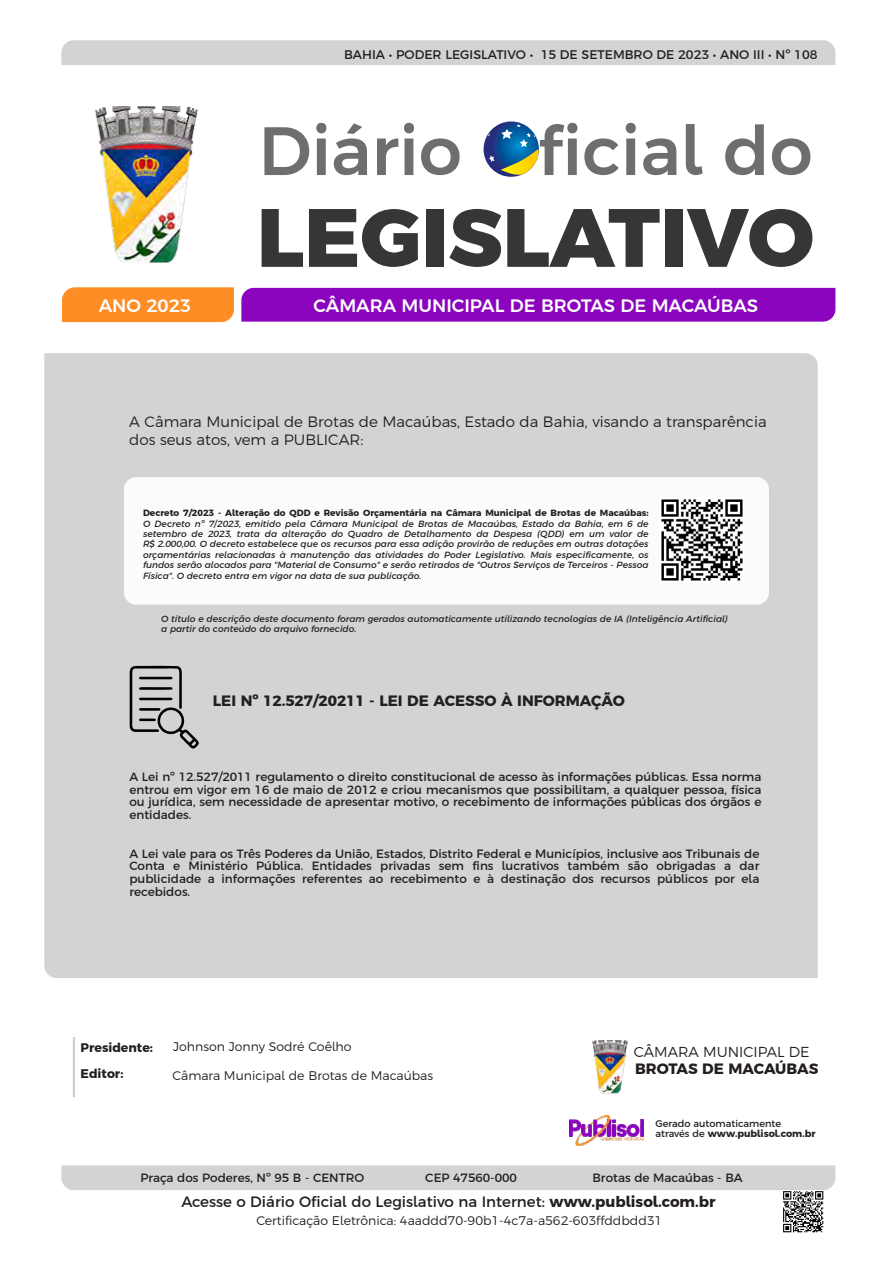
<style>
.page{position:relative;width:893px;height:1263px;background:#fff}
.page>*{position:absolute;margin:0;border:0;box-sizing:border-box;transform-origin:0 0}
.t1{font:800 82.5px "Argentum Sans";color:#383536}
.t2{font:500 68.25px "Argentum Sans";color:#6d6e70}
.t3{font:500 18px "Argentum Sans";color:#fff}
.t4{font:300 15px/17.2px "Argentum Sans";color:#231f20}
.t5{font:15px "Argentum Sans";color:#231f20}
.t6{font:700 15px "Argentum Sans";color:#231f20}
.t7{font:300 14.4px "Argentum Sans";color:#231f20}
.t8{font:300 12.45px "Argentum Sans";color:#231f20}
.t9{font:12.45px "Argentum Sans";color:#231f20}
.t10{font:700 12.45px/26.2px "Argentum Sans";color:#231f20}
.t11{font:12px/12.6px "Argentum Sans";color:#231f20;text-align:justify}
.t12{font:9.75px/10.2px "Argentum Sans";color:#231f20}
.t13{font:italic 9px/10.4px "Argentum Sans";color:#231f20;text-align:justify}
.t14{font:700 9px "Argentum Sans";color:#231f20}
.s1{font-weight:700}
</style>
<div class="page">
<div style="left:61px;top:40px;width:774px;height:25px;background:#d1d3d4"></div>
<div style="left:61px;top:1165px;width:774px;height:25px;background:#d1d3d4"></div>
<div style="left:44px;top:353px;width:774px;height:625px;background:#d1d3d4"></div>
<div style="left:73px;top:1037px;width:2px;height:60px;background:#a7a9ac;border:1px solid #ccc"></div>
<div style="left:124px;top:477px;width:645px;height:128px;background:#fbfbfb;border-radius:12px"></div>
<svg style="left:484px;top:121px;width:55px;height:56px"></svg>
<div style="left:241px;top:288px;width:594px;height:34px;background:#8b05be"></div>
<div style="left:62px;top:287px;width:172px;height:35px;background:#fe8d25"></div>
<img style="left:592px;top:1040px;width:36px;height:54px">
<img style="left:94px;top:107px;width:104px;height:156px">
<svg style="left:129px;top:665px;width:72px;height:84px;background:#a9abac"></svg>
<img style="left:569px;top:1115px;width:75px;height:30px">
<img style="left:661px;top:499px;width:82px;height:82px">
<img style="left:783px;top:1191px;width:41px;height:42px">
<h3 class="t9" style="left:344px;top:47px;width:475px">BAHIA • PODER LEGISLATIVO • 15 DE SETEMBRO DE 2023 • ANO III • Nº 108</h3>
<h2 class="t2" style="left:259px;top:109px;width:555px">Diário Oficial do</h2>
<h1 class="t1" style="left:257px;top:186px;width:559px">LEGISLATIVO</h1>
<h3 class="t3" style="left:99px;top:295px;width:94px">ANO 2023</h3>
<h3 class="t3" style="left:313px;top:295px;width:446px">CÂMARA MUNICIPAL DE BROTAS DE MACAÚBAS</h3>
<h3 class="t4" style="left:129px;top:413px;width:639px">A Câmara Municipal de Brotas de Macaúbas, Estado da Bahia, visando a transparência dos seus atos, vem a PUBLICAR:</h3>
<p class="t14" style="left:143px;top:508px;width:507px">Decreto 7/2023 - Alteração do QDD e Revisão Orçamentária na Câmara Municipal de Brotas de Macaúbas:</p>
<p class="t13" style="left:143px;top:519px;width:507px">O Decreto nº 7/2023, emitido pela Câmara Municipal de Brotas de Macaúbas, Estado da Bahia, em 6 de setembro de 2023, trata da alteração do Quadro de Detalhamento da Despesa (QDD) em um valor de R$ 2.000,00. O decreto estabelece que os recursos para essa adição provirão de reduções em outras dotações orçamentárias relacionadas à manutenção das atividades do Poder Legislativo. Mais especificamente, os fundos serão alocados para "Material de Consumo" e serão retirados de "Outros Serviços de Terceiros - Pessoa Física". O decreto entra em vigor na data de sua publicação.</p>
<p class="t13" style="left:161px;top:614px;width:568px">O título e descrição deste documento foram gerados automaticamente utilizando tecnologias de IA (Inteligência Artificial) a partir do conteúdo do arquivo fornecido.</p>
<h3 class="t6" style="left:213px;top:691px;width:413px">LEI Nº 12.527/20211 - LEI DE ACESSO À INFORMAÇÃO</h3>
<p class="t11" style="left:129px;top:770px;width:633px">A Lei nº 12.527/2011 regulamento o direito constitucional de acesso às informações públicas. Essa norma entrou em vigor em 16 de maio de 2012 e criou mecanismos que possibilitam, a qualquer pessoa, física ou jurídica, sem necessidade de apresentar motivo, o recebimento de informações públicas dos órgãos e entidades.</p>
<p class="t11" style="left:129px;top:847px;width:631px">A Lei vale para os Três Poderes da União, Estados, Distrito Federal e Municípios, inclusive aos Tribunais de Conta e Ministério Pública. Entidades privadas sem fins lucrativos também são obrigadas a dar publicidade a informações referentes ao recebimento e à destinação dos recursos públicos por ela recebidos.</p>
<h3 class="t10" style="left:81px;top:1034px;width:74px">Presidente:<br>Editor:</h3>
<h3 class="t8" style="left:173px;top:1039px;width:180px">Johnson Jonny Sodré Coêlho</h3>
<h3 class="t8" style="left:172px;top:1068px;width:262px">Câmara Municipal de Brotas de Macaúbas</h3>
<h3 class="t7" style="left:634px;top:1043px;width:177px">CÂMARA MUNICIPAL DE</h3>
<h3 class="t6" style="left:635px;top:1060px;width:185px">BROTAS DE MACAÚBAS</h3>
<p class="t12" style="left:655px;top:1118px;width:162px">Gerado automaticamente através de <span class="s1">www.publisol.com.br</span></p>
<h3 class="t11" style="left:140px;top:1171px;width:225px">Praça dos Poderes, Nº 95 B - CENTRO</h3>
<h3 class="t11" style="left:425px;top:1171px;width:93px">CEP 47560-000</h3>
<h3 class="t11" style="left:592px;top:1171px;width:152px">Brotas de Macaúbas - BA</h3>
<h3 class="t5" style="left:181px;top:1193px;width:536px">Acesse o Diário Oficial do Legislativo na Internet: <span class="s1">www.publisol.com.br</span></h3>
<h3 class="t8" style="left:256px;top:1213px;width:407px">Certificação Eletrônica: 4aaddd70-90b1-4c7a-a562-603ffddbdd31</h3>
</div>
